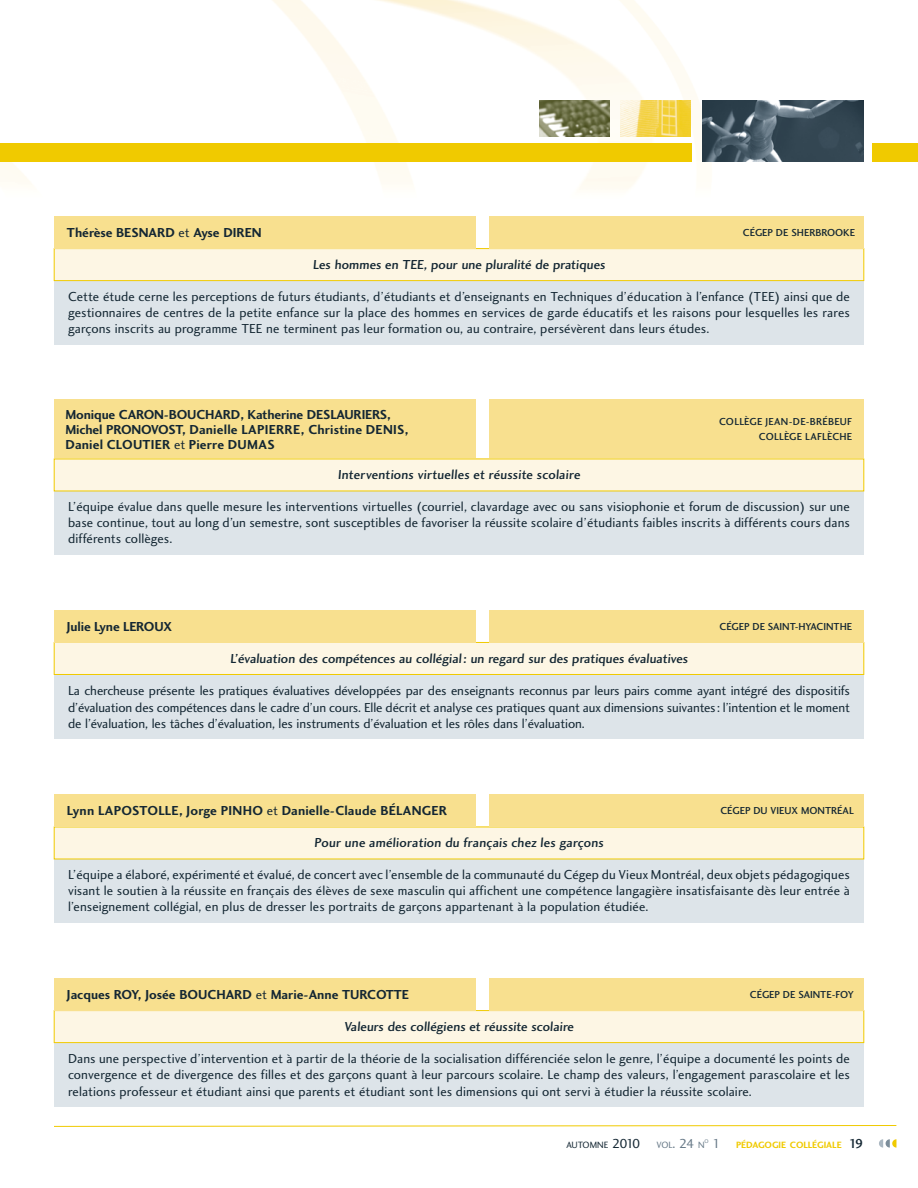
<style>
.page{position:relative;width:918px;height:1188px;background:#fff}
.page>*{position:absolute;margin:0;border:0;box-sizing:border-box;transform-origin:0 0}
.t1{font:13.5px/16.2px "Charlotte Sans Book Plain";letter-spacing:.005em;color:#142733;text-align:justify}
.t2{font:13.5px/15px "Charlotte Sans Bold Plain";color:#142733}
.t3{font:13.5px "Charlotte Sans Medium Plain";color:#142733}
.t4{font:10.5px "Charlotte Sans Medium Plain";color:#142733}
.t5{font:10.5px/15px "Charlotte Sans Medium Plain";letter-spacing:.025em;color:#142733;text-align:right}
.t6{font:9.45px "Charlotte Sans Bold Plain";color:#f0ca00}
.t7{font:9.45px "Charlotte Sans Book Plain";color:#142733}
.t8{font:5.55px "Charlotte Sans Book Plain";color:#687a88}
.s1{font-family:"Charlotte Sans Book Plain"}
.s2{font-size:13.5px}
.s3{color:#687a88}
.s4{font-size:13.5px;color:#687a88}
.s5{font-family:"Charlotte Sans Book Plain";font-size:13.5px;color:#687a88}
.s6{font-family:"Charlotte Sans Medium Plain";font-size:13.5px;color:#142733}
</style>
<div class="page">
<img style="left:0;top:0;width:918px;height:190px">
<div style="left:54px;top:280px;width:810px;height:65px;background:#dde4e9"></div>
<div style="left:54px;top:249px;width:810px;height:32px;background:#fdf6e4"></div>
<div style="left:54px;top:248px;width:810px;height:33px;border:1px solid #f0ca00"></div>
<div style="left:54px;top:216px;width:421px;height:32px;background:#f8e08f"></div>
<div style="left:490px;top:216px;width:374px;height:32px;background:#f8e08f"></div>
<img style="left:702px;top:101px;width:162px;height:61px">
<img style="left:620px;top:101px;width:71px;height:36px">
<img style="left:540px;top:101px;width:70px;height:36px">
<div style="left:54px;top:674px;width:810px;height:65px;background:#dde4e9"></div>
<div style="left:54px;top:642px;width:810px;height:32px;background:#fdf6e4"></div>
<div style="left:54px;top:642px;width:810px;height:33px;border:1px solid #f0ca00"></div>
<div style="left:54px;top:610px;width:421px;height:32px;background:#f8e08f"></div>
<div style="left:490px;top:610px;width:374px;height:32px;background:#f8e08f"></div>
<div style="left:54px;top:490px;width:810px;height:65px;background:#dde4e9"></div>
<div style="left:54px;top:400px;width:421px;height:59px;background:#f8e08f"></div>
<div style="left:490px;top:400px;width:374px;height:59px;background:#f8e08f"></div>
<div style="left:54px;top:459px;width:810px;height:32px;background:#fdf6e4"></div>
<div style="left:54px;top:1042px;width:810px;height:65px;background:#dde4e9"></div>
<div style="left:54px;top:1011px;width:810px;height:32px;background:#fdf6e4"></div>
<div style="left:54px;top:1010px;width:810px;height:33px;border:1px solid #f0ca00"></div>
<div style="left:54px;top:978px;width:421px;height:32px;background:#f8e08f"></div>
<div style="left:490px;top:978px;width:374px;height:32px;background:#f8e08f"></div>
<div style="left:54px;top:858px;width:810px;height:65px;background:#dde4e9"></div>
<div style="left:54px;top:827px;width:810px;height:32px;background:#fdf6e4"></div>
<div style="left:54px;top:794px;width:421px;height:33px;background:#f8e08f"></div>
<div style="left:490px;top:794px;width:374px;height:33px;background:#f8e08f"></div>
<svg style="left:879px;top:1139px;width:17px;height:9px"></svg>
<svg style="left:54px;top:1125px;width:843px;height:2px;background:#f7e37f"></svg>
<div style="left:872px;top:144px;width:46px;height:18px;background:#f0ca00"></div>
<div style="left:0;top:144px;width:691px;height:18px;background:#f0ca00"></div>
<p class="t2" style="left:67px;top:226px;width:196px">Thérèse BESNARD <span class="s1">et</span> Ayse DIREN</p>
<p class="t4" style="left:743px;top:228px;width:114px">CÉGEP DE SHERBROOKE</p>
<p class="t3" style="left:313px;top:259px;width:295px">Les hommes en TEE, pour une pluralité de pratiques</p>
<p class="t1" style="left:68px;top:289px;width:783px">Cette étude cerne les perceptions de futurs étudiants, d’étudiants et d’enseignants en Techniques d’éducation à l’enfance (TEE) ainsi que de gestionnaires de centres de la petite enfance sur la place des hommes en services de garde éducatifs et les raisons pour lesquelles les rares garçons inscrits au programme TEE ne terminent pas leur formation ou, au contraire, persévèrent dans leurs études.</p>
<p class="t2" style="left:65px;top:408px;width:345px">Monique CARON-BOUCHARD, Katherine DESLAURIERS,<br>Michel PRONOVOST, Danielle LAPIERRE, Christine DENIS,<br>Daniel CLOUTIER <span class="s1">et</span> Pierre DUMAS</p>
<p class="t5" style="left:719px;top:415px;width:135px">COLLÈGE JEAN-DE-BRÉBEUF<br>COLLÈGE LAFLÈCHE</p>
<p class="t3" style="left:338px;top:470px;width:245px">Interventions virtuelles et réussite scolaire</p>
<p class="t1" style="left:68px;top:499px;width:783px">L’équipe évalue dans quelle mesure les interventions virtuelles (courriel, clavardage avec ou sans visiophonie et forum de discussion) sur une base continue, tout au long d’un semestre, sont susceptibles de favoriser la réussite scolaire d’étudiants faibles inscrits à différents cours dans différents collèges.</p>
<p class="t2" style="left:67px;top:620px;width:107px">Julie Lyne LEROUX</p>
<p class="t4" style="left:720px;top:622px;width:134px">CÉGEP DE SAINT-HYACINTHE</p>
<p class="t3" style="left:230px;top:653px;width:460px">L’évaluation des compétences au collégial : un regard sur des pratiques évaluatives</p>
<p class="t1" style="left:68px;top:684px;width:783px">La chercheuse présente les pratiques évaluatives développées par des enseignants reconnus par leurs pairs comme ayant intégré des dispositifs d’évaluation des compétences dans le cadre d’un cours. Elle décrit et analyse ces pratiques quant aux dimensions suivantes : l’intention et le moment de l’évaluation, les tâches d’évaluation, les instruments d’évaluation et les rôles dans l’évaluation.</p>
<p class="t2" style="left:67px;top:804px;width:382px">Lynn LAPOSTOLLE, Jorge PINHO <span class="s1">et</span> Danielle-Claude BÉLANGER</p>
<p class="t4" style="left:720px;top:806px;width:135px">CÉGEP DU VIEUX MONTRÉAL</p>
<p class="t3" style="left:314px;top:838px;width:292px">Pour une amélioration du français chez les garçons</p>
<p class="t1" style="left:68px;top:868px;width:783px">L’équipe a élaboré, expérimenté et évalué, de concert avec l’ensemble de la communauté du Cégep du Vieux Montréal, deux objets pédagogiques visant le soutien à la réussite en français des élèves de sexe masculin qui affichent une compétence langagière insatisfaisante dès leur entrée à l’enseignement collégial, en plus de dresser les portraits de garçons appartenant à la population étudiée.</p>
<p class="t2" style="left:67px;top:988px;width:344px">Jacques ROY, Josée BOUCHARD <span class="s1">et</span> Marie-Anne TURCOTTE</p>
<p class="t4" style="left:750px;top:990px;width:105px">CÉGEP DE SAINTE-FOY</p>
<p class="t3" style="left:344px;top:1021px;width:232px">Valeurs des collégiens et réussite scolaire</p>
<p class="t1" style="left:68px;top:1052px;width:783px">Dans une perspective d’intervention et à partir de la théorie de la socialisation différenciée selon le genre, l’équipe a documenté les points de convergence et de divergence des filles et des garçons quant à leur parcours scolaire. Le champ des valeurs, l’engagement parascolaire et les relations professeur et étudiant ainsi que parents et étudiant sont les dimensions qui ont servi à étudier la réussite scolaire.</p>
<p class="t7" style="left:567px;top:1141px;width:139px">AUTOMNE <span class="s2">2010</span> <span class="s3">VOL</span><span class="s4">. 24</span> <span class="s3">N</span></p>
<p class="t8" style="left:705px;top:1139px;width:6px">O</p>
<p class="t6" style="left:712px;top:1141px;width:153px"><span class="s5">1</span> PÉDAGOGIE COLLÉGIALE <span class="s6">19</span></p>
</div>
